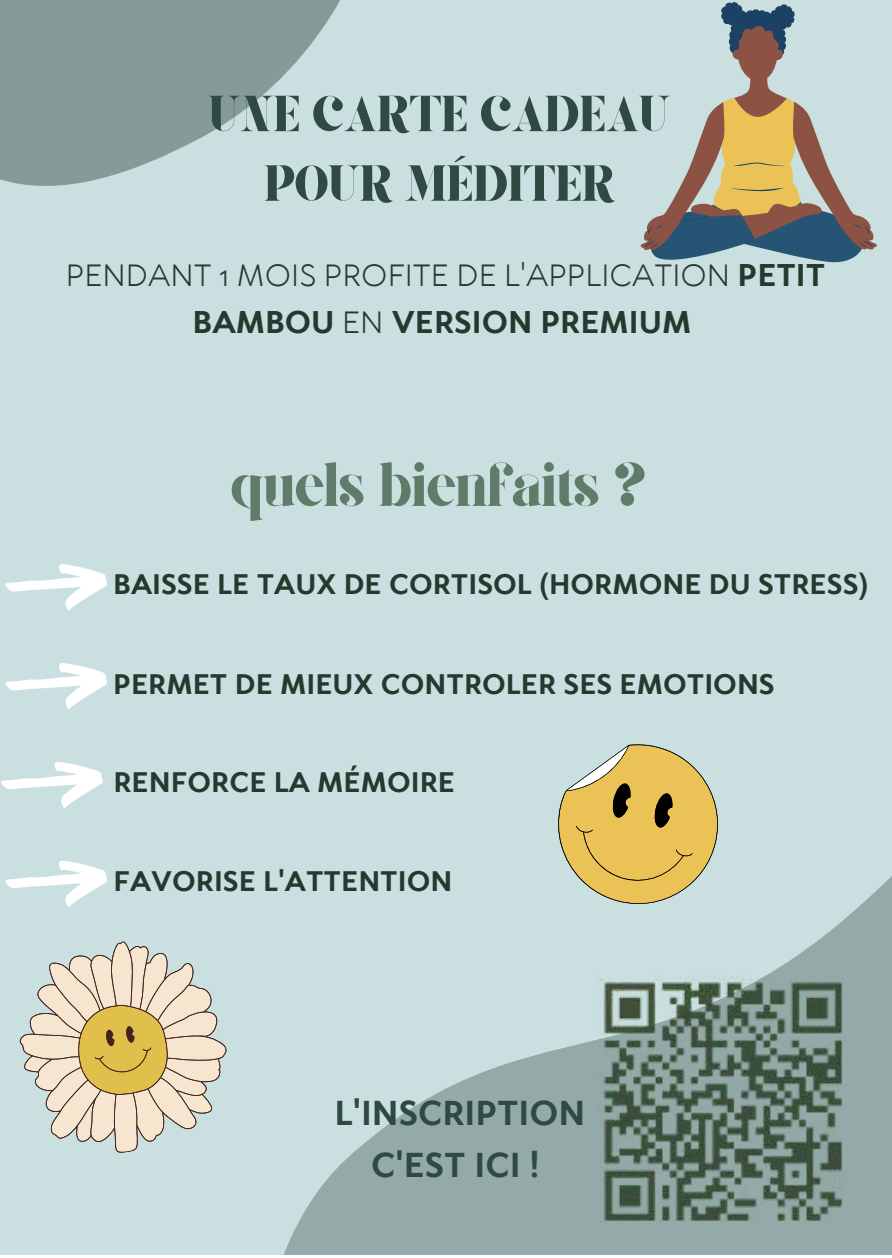
<style>
.page{position:relative;width:892px;height:1258px;background:#fff}
.page>*{position:absolute;margin:0;border:0;box-sizing:border-box;transform-origin:0 0}
.t1{font:62.4px "Giaza";letter-spacing:-.04em;color:#617b6b}
.t2{font:50.7px/69.6px "Giaza";letter-spacing:-.04em;color:#304942;text-align:center}
.t3{font:700 33px/51.6px "TT Wellingtons";color:#304942;text-align:center}
.t4{font:30px/47.1px "TT Wellingtons";color:#27392e;text-align:center}
.t5{font:700 27px "TT Wellingtons";color:#27392e}
.s1{font-weight:700}
</style>
<div class="page">
<div style="left:0;top:0;width:891px;height:1255px;background:#cadfdf"></div>
<svg style="left:721px;top:2px;width:74px;height:24px"></svg>
<svg style="left:640px;top:26px;width:237px;height:223px"></svg>
<svg style="left:643px;top:98px;width:230px;height:165px"></svg>
<svg style="left:5px;top:564px;width:102px;height:47px"></svg>
<svg style="left:5px;top:663px;width:102px;height:46px"></svg>
<svg style="left:5px;top:860px;width:102px;height:47px"></svg>
<svg style="left:1px;top:762px;width:102px;height:46px"></svg>
<svg style="left:19px;top:941px;width:208px;height:212px"></svg>
<svg style="left:558px;top:744px;width:160px;height:80px;fill:#eac255"></svg>
<svg style="left:567px;top:744px;width:63px;height:63px"></svg>
<svg style="left:0;top:0;width:340px;height:186px;fill:#859b98"></svg>
<svg style="left:283px;top:824px;width:608px;height:431px"></svg>
<h2 class="t2" style="left:208px;top:84px;width:465px">UNE CARTE CADEAU<br>POUR MÉDITER</h2>
<p class="t4" style="left:66px;top:253px;width:760px">PENDANT 1 MOIS PROFITE DE L'APPLICATION <span class="s1">PETIT<br>BAMBOU</span> EN <span class="s1">VERSION PREMIUM</span></p>
<h1 class="t1" style="left:229px;top:459px;width:418px">quels bienfaits ?</h1>
<p class="t5" style="left:113px;top:567px;width:756px">BAISSE LE TAUX DE CORTISOL (HORMONE DU STRESS)</p>
<p class="t5" style="left:113px;top:667px;width:663px">PERMET DE MIEUX CONTROLER SES EMOTIONS</p>
<p class="t5" style="left:113px;top:765px;width:343px">RENFORCE LA MÉMOIRE</p>
<p class="t5" style="left:113px;top:864px;width:340px">FAVORISE L'ATTENTION</p>
<p class="t3" style="left:334px;top:1089px;width:252px">L'INSCRIPTION<br>C'EST ICI !</p>
</div>
